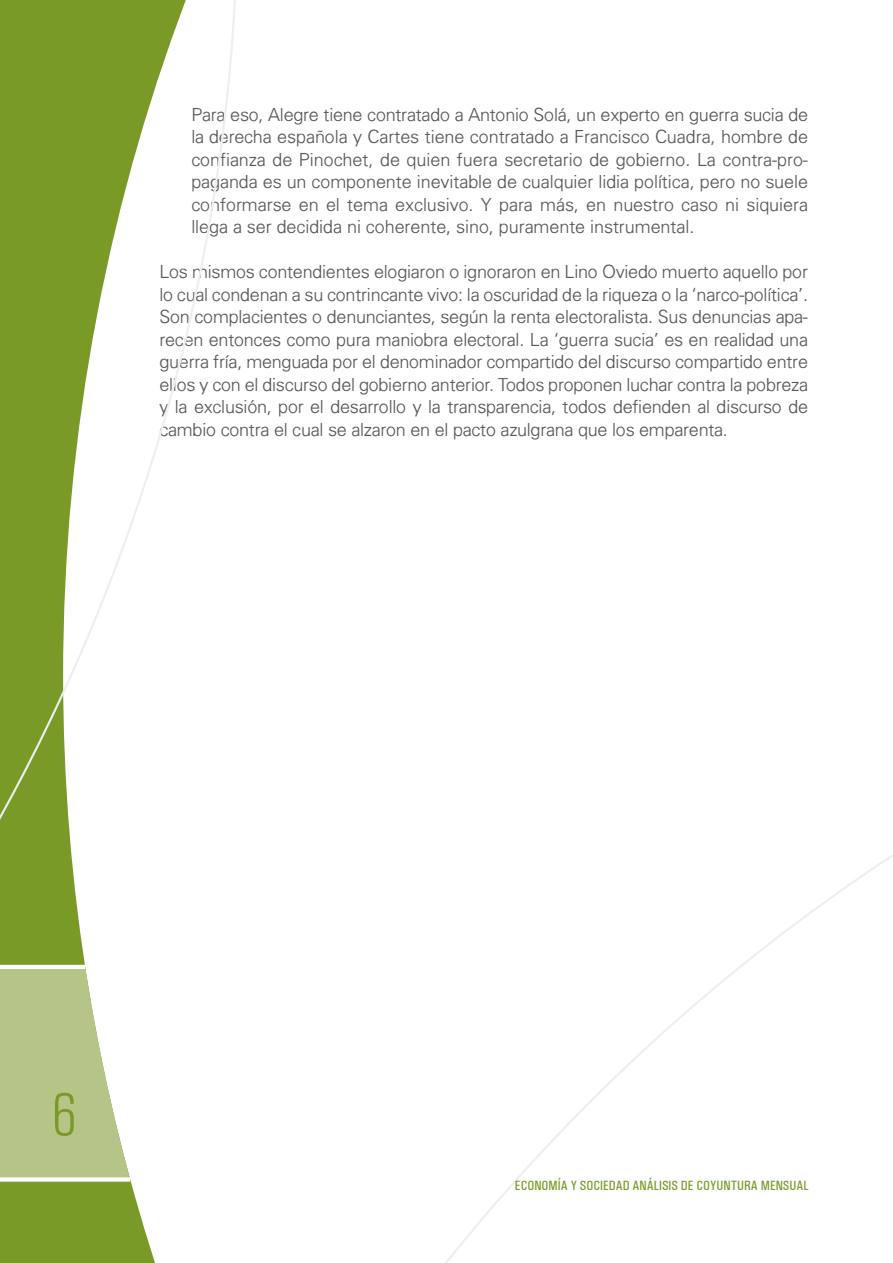
<style>
.page{position:relative;width:893px;height:1263px;background:#fff}
.page>*{position:absolute;margin:0;border:0;box-sizing:border-box;transform-origin:0 0}
.t1{font:300 condensed 60.9px "Univers";color:#799a27}
.t2{font:300 18px/22.5px "Univers";letter-spacing:-.005em;color:#57585a;text-align:justify}
.t3{font:13.5px "Univers Condensed";color:#799a27}
</style>
<div class="page">
<svg style="left:0;top:857px;width:155px;height:406px;fill:#799a27"></svg>
<svg style="left:0;top:967px;width:130px;height:210px"></svg>
<hr style="left:0;top:965px;width:85px;height:4px;background:#fff">
<div style="left:0;top:1177px;width:130px;height:5px;background:#fff"></div>
<svg style="left:0;top:0;width:236px;height:857px"></svg>
<svg style="left:445px;top:855px;width:448px;height:408px"></svg>
<p class="t2" style="left:191px;top:102px;width:618px">Para eso, Alegre tiene contratado a Antonio Solá, un experto en guerra sucia de la derecha española y Cartes tiene contratado a Francisco Cuadra, hombre de confianza de Pinochet, de quien fuera secretario de gobierno. La contra-pro&shy;paganda es un componente inevitable de cualquier lidia política, pero no suele conformarse en el tema exclusivo. Y para más, en nuestro caso ni siquiera llega a ser decidida ni coherente, sino, puramente instrumental.</p>
<p class="t2" style="left:159px;top:260px;width:650px">Los mismos contendientes elogiaron o ignoraron en Lino Oviedo muerto aquello por lo cual condenan a su contrincante vivo: la oscuridad de la riqueza o la ‘narco-política’.<br>Son complacientes o denunciantes, según la renta electoralista. Sus denuncias apa&shy;recen entonces como pura maniobra electoral. La ‘guerra sucia’ es en realidad una guerra fría, menguada por el denominador compartido del discurso compartido entre ellos y con el discurso del gobierno anterior. Todos proponen luchar contra la pobreza y la exclusión, por el desarrollo y la transparencia, todos defienden al discurso de cambio contra el cual se alzaron en el pacto azulgrana que los emparenta.</p>
<h1 class="t1" style="left:51px;top:1079px;width:26px">6</h1>
<p class="t3" style="left:515px;top:1178px;width:131px">ECONOMÍA Y SOCIEDAD ANÁLI</p>
<p class="t3" style="left:662px;top:1178px;width:56px">SIS DE COYUNTU</p>
<p class="t3" style="left:744px;top:1178px;width:65px">RA MENSUAL</p>
</div>
